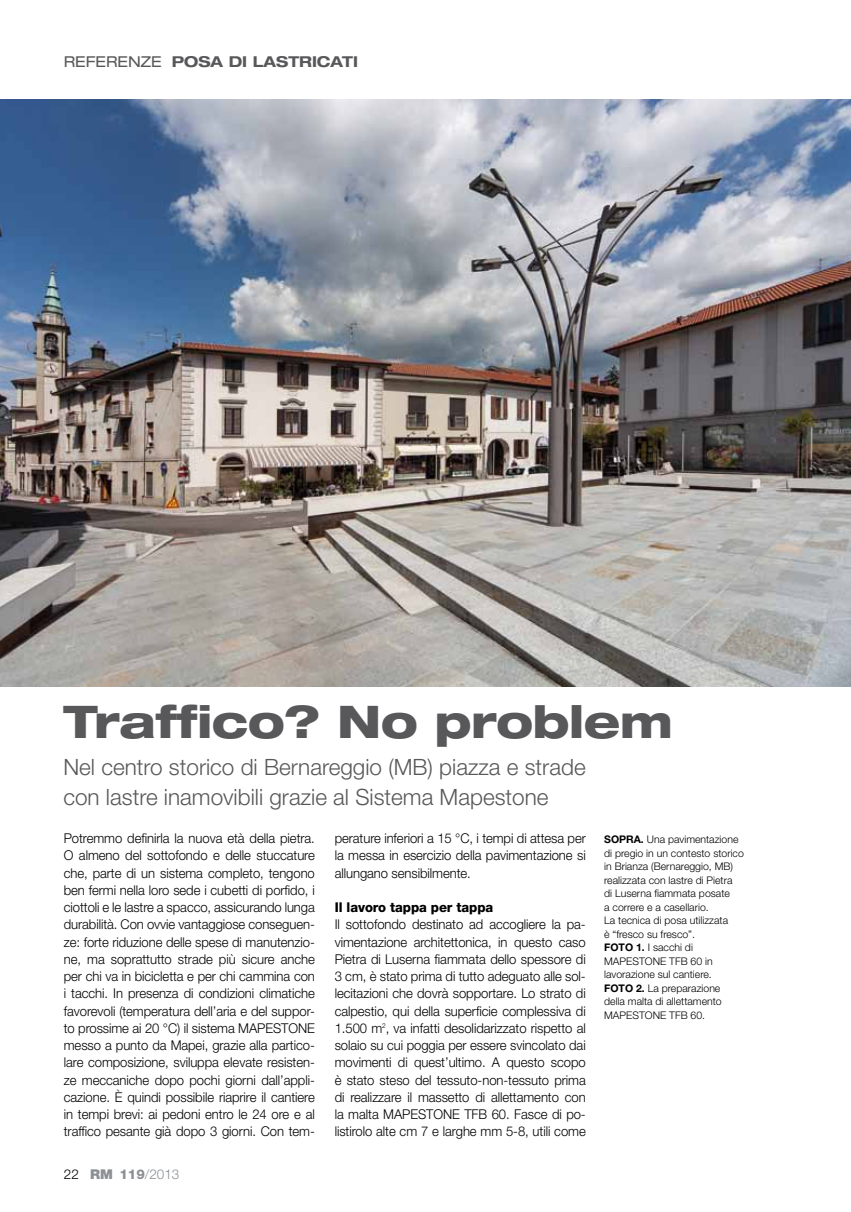
<style>
.page{position:relative;width:851px;height:1212px;background:#fff}
.page>*{position:absolute;margin:0;border:0;box-sizing:border-box;transform-origin:0 0}
.t1{font:800 expanded 45px "Helvetica Neue LT Std";letter-spacing:-.005em;color:#58585a}
.t2{font:300 22.5px/30px "Helvetica Neue LT Std";color:#58585a}
.t3{font:700 expanded 15px "Helvetica Neue LT Std";color:#58585a}
.t4{font:300 13.5px/17.2px "Helvetica Neue LT Std";letter-spacing:-.005em;color:#000;text-align:justify}
.t5{font:800 13.5px "Helvetica Neue LT Std";letter-spacing:-.005em;color:#000}
.t6{font:300 13.5px "Helvetica Neue LT Std";color:#8c9094}
.t7{font:300 10.5px/13.5px "Helvetica Neue LT Std";color:#000}
.s1{font-weight:400}
.s2{color:#000}
.s3{font-weight:900}
.s4{font-weight:800}
.s5{font-weight:700}
</style>
<div class="page">
<img style="left:0;top:100px;width:850px;height:587px">
<p class="t3" style="left:64px;top:52px;width:296px"><span class="s1">REFERENZE</span> POSA DI LASTRICATI</p>
<h1 class="t1" style="left:63px;top:693px;width:610px">Traffico? No problem</h1>
<h2 class="t2" style="left:63px;top:752px;width:523px">Nel centro storico di Bernareggio (MB) piazza e strade con lastre inamovibili grazie al Sistema Mapestone</h2>
<p class="t4" style="left:64px;top:829px;width:252px">Potremmo definirla la nuova età della pietra.<br>O almeno del sottofondo e delle stuccature che, parte di un sistema completo, tengono ben fermi nella loro sede i cubetti di porfido, i ciottoli e le lastre a spacco, assicurando lunga durabilità. Con ovvie vantaggiose conseguen&shy;ze: forte riduzione delle spese di manutenzio&shy;ne, ma soprattutto strade più sicure anche per chi va in bicicletta e per chi cammina con i tacchi. In presenza di condizioni climatiche favorevoli (temperatura dell’aria e del suppor&shy;to prossime ai 20 °C) il sistema MAPESTONE messo a punto da Mapei, grazie alla partico&shy;lare composizione, sviluppa elevate resisten&shy;ze meccaniche dopo pochi giorni dall’appli&shy;cazione. È quindi possibile riaprire il cantiere in tempi brevi: ai pedoni entro le 24 ore e al traffico pesante già dopo 3 giorni. Con tem-</p>
<p class="t4" style="left:334px;top:829px;width:252px">perature inferiori a 15 °C, i tempi di attesa per la messa in esercizio della pavimentazione si allungano sensibilmente.</p>
<p class="t5" style="left:334px;top:899px;width:160px">Il lavoro tappa per tappa</p>
<p class="t4" style="left:334px;top:916px;width:252px">Il sottofondo destinato ad accogliere la pa&shy;vimentazione architettonica, in questo caso Pietra di Luserna fiammata dello spessore di 3 cm, è stato prima di tutto adeguato alle sol&shy;lecitazioni che dovrà sopportare. Lo strato di calpestio, qui della superficie complessiva di 1.500 m<sup>2</sup>, va infatti desolidarizzato rispetto al solaio su cui poggia per essere svincolato dai movimenti di quest’ultimo. A questo scopo è stato steso del tessuto-non-tessuto prima di realizzare il massetto di allettamento con la malta MAPESTONE TFB 60. Fasce di po&shy;listirolo alte cm 7 e larghe mm 5-8, utili come</p>
<p class="t6" style="left:64px;top:1165px;width:117px"><span class="s2">22</span> <span class="s3">RM</span> <span class="s4">119</span>/2013</p>
<p class="t7" style="left:604px;top:832px;width:141px"><span class="s5">SOPRA.</span> Una pavimentazione di pregio in un contesto storico in Brianza (Bernareggio, MB) realizzata con lastre di Pietra<br>di Luserna fiammata posate<br>a correre e a casellario.<br>La tecnica di posa utilizzata<br>è “fresco su fresco”.<br><span class="s5">FOTO 1.</span> I sacchi di<br>Mapestone</p>
<p class="t7" style="left:604px;top:954px;width:119px;text-indent:65px">TFB 60 in lavorazione sul cantiere.<br><span class="s5">FOTO 2.</span> La preparazione della malta di allettamento<br>Mapestone</p>
<p class="t7" style="left:669px;top:1008px;width:37px">TFB 60.</p>
</div>
